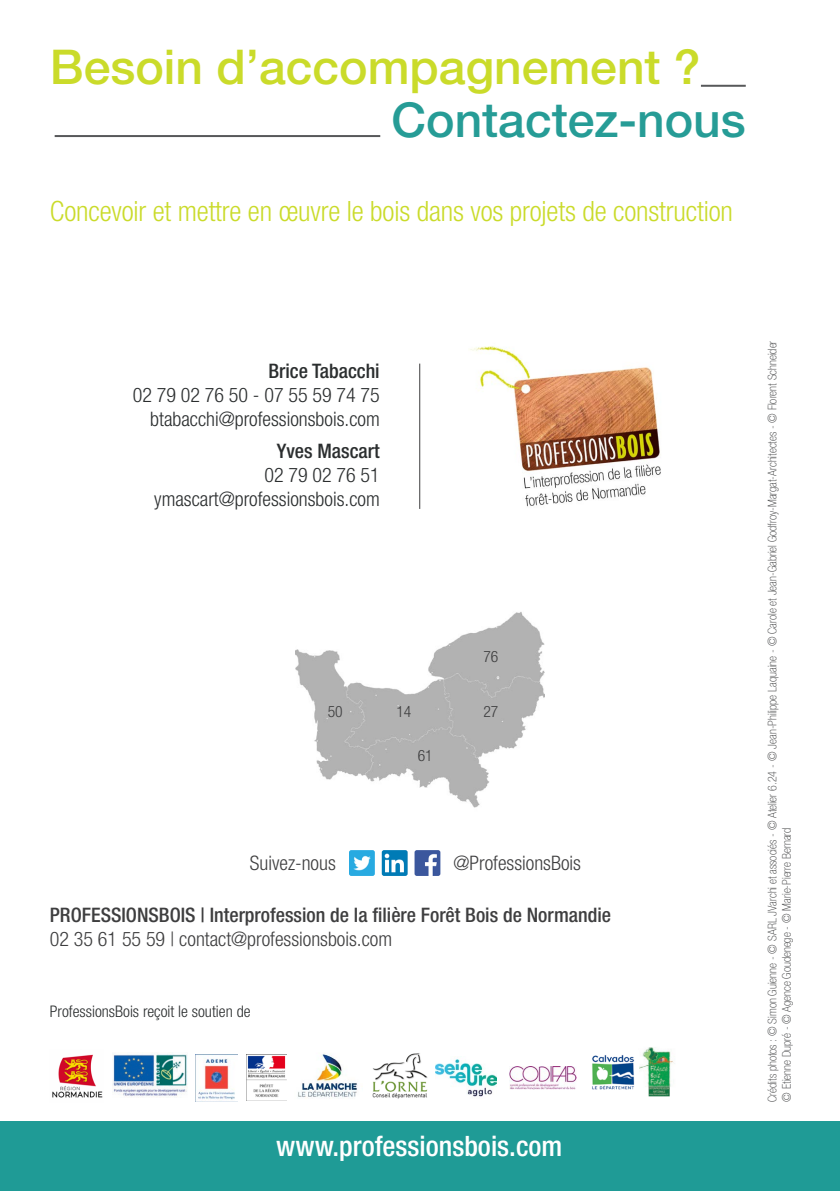
<style>
.page{position:relative;width:840px;height:1191px;background:#fff}
.page>*{position:absolute;margin:0;border:0;box-sizing:border-box;transform-origin:0 0}
.t1{font:500 48px "Helvetica Neue LT Std";color:#cadb2a}
.t2{font:500 48px "Helvetica Neue LT Std";color:#269c96}
.t3{font:500 condensed 28.2px "Helvetica Neue LT Std";color:#fff}
.t4{font:300 condensed 28px "Helvetica Neue LT Std";letter-spacing:-.005em;color:#cadb2a}
.t5{font:300 condensed 20px "Helvetica Neue LT Std";color:#2b2e2f}
.t6{font:300 condensed 20px "Helvetica Neue LT Std";color:#3e3e3f}
.t7{font:500 condensed 20px "Helvetica Neue LT Std";color:#3e3e3f}
.t8{font:500 condensed 20px "Helvetica Neue LT Std";color:#2b2e2f}
.t9{font:300 condensed 16px "Helvetica Neue LT Std";color:#2b2e2f}
.t10{font:300 condensed 15.6px "Helvetica Neue LT Std";color:#3e3e3f}
.t11{font:100 condensed 12px/14.4px "Helvetica Neue LT Std";color:#3a3b3c}
</style>
<div class="page">
<div style="left:0;top:1121px;width:839px;height:70px;background:#1f9b96"></div>
<img style="left:470px;top:346px;width:191px;height:161px">
<img style="left:295px;top:612px;width:249px;height:196px">
<div style="left:295px;top:607px;width:70px;height:33px;background:#fff"></div>
<hr style="left:419px;top:363px;width:1px;height:146px;background:#3e3e3f">
<img style="left:349px;top:850px;width:25px;height:26px">
<img style="left:381px;top:850px;width:26px;height:26px">
<img style="left:414px;top:850px;width:26px;height:26px">
<img style="left:246px;top:1054px;width:40px;height:47px">
<img style="left:198px;top:1055px;width:37px;height:45px">
<img style="left:298px;top:1053px;width:60px;height:45px">
<img style="left:372px;top:1053px;width:56px;height:46px">
<img style="left:52px;top:1054px;width:51px;height:44px">
<img style="left:509px;top:1066px;width:67px;height:24px">
<img style="left:112px;top:1053px;width:75px;height:44px">
<img style="left:435px;top:1059px;width:61px;height:38px">
<img style="left:639px;top:1047px;width:35px;height:50px">
<hr style="left:55px;top:135px;width:325px;height:2px;background:#57585a">
<hr style="left:700px;top:85px;width:45px;height:2px;background:#57585a">
<img style="left:592px;top:1055px;width:43px;height:35px">
<p class="t1" style="left:50px;top:38px;width:652px">Besoin d’accompagnement ?</p>
<p class="t2" style="left:391px;top:91px;width:355px">Contactez-nous</p>
<p class="t4" style="left:50px;top:195px;width:684px">Concevoir et mettre en œuvre le bois dans vos projets de construction</p>
<p class="t8" style="left:268px;top:359px;width:113px">Brice Tabacchi</p>
<p class="t5" style="left:133px;top:383px;width:248px">02 79 02 76 50 - 07 55 59 74 75</p>
<p class="t5" style="left:150px;top:407px;width:231px">btabacchi@professionsbois.com</p>
<p class="t8" style="left:276px;top:439px;width:104px">Yves Mascart</p>
<p class="t5" style="left:264px;top:463px;width:117px">02 79 02 76 51</p>
<p class="t5" style="left:154px;top:487px;width:227px">ymascart@professionsbois.com</p>
<p class="t10" style="left:483px;top:647px;width:16px">76</p>
<p class="t10" style="left:327px;top:702px;width:16px">50</p>
<p class="t10" style="left:396px;top:702px;width:16px">14</p>
<p class="t10" style="left:483px;top:702px;width:16px">27</p>
<p class="t10" style="left:417px;top:747px;width:16px">61</p>
<p class="t6" style="left:250px;top:851px;width:87px">Suivez-nous</p>
<p class="t6" style="left:453px;top:851px;width:129px">@ProfessionsBois</p>
<p class="t7" style="left:50px;top:903px;width:562px">PROFESSIONSBOIS | Interprofession de la filière Forêt Bois de Normandie</p>
<p class="t6" style="left:50px;top:928px;width:343px">02 35 61 55 59 | contact@professionsbois.com</p>
<p class="t9" style="left:50px;top:1002px;width:202px">ProfessionsBois reçoit le soutien de</p>
<p class="t3" style="left:276px;top:1129px;width:287px">www.professionsbois.com</p>
<p class="t11" style="left:764px;top:1101px;width:762px;rotate:-90deg">Crédits photos : © Simon Guienne - © SARL JVarchi et associés - © Atelier 6.24 - © Jean-Philippe Laquaine - © Carole et Jean-Gabriel Godfroy-Margat-Architectes - © Florent Schneider © Etienne Dupré - © Agence Goudenege - © Marie-Pierre Bernard</p>
</div>
